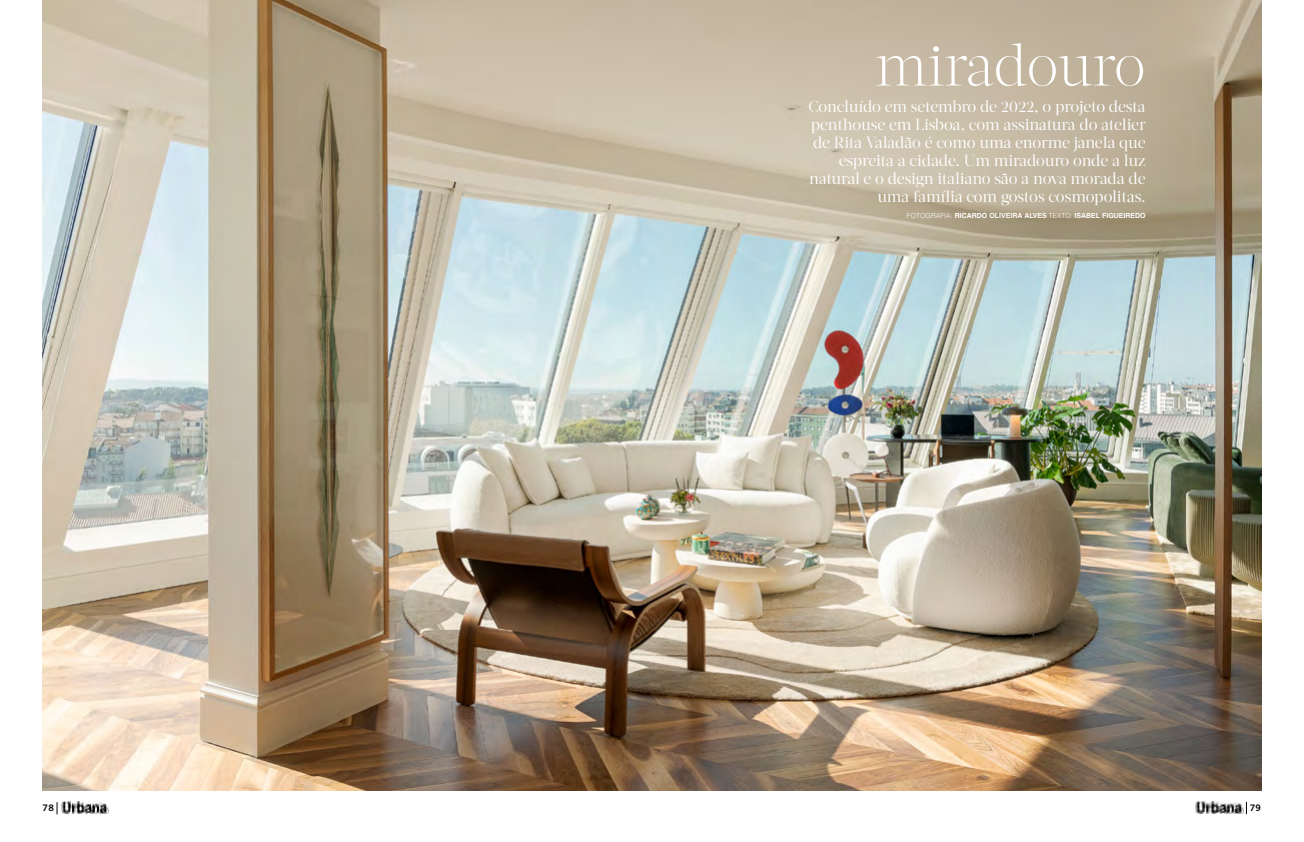
<style>
.page{position:relative;width:1304px;height:842px;background:#fff}
.page>*{position:absolute;margin:0;border:0;box-sizing:border-box;transform-origin:0 0}
.t1{font:300 58px "Acta Display";letter-spacing:-.015em;color:#fff}
.t2{font:16px/18px "Acta Display";letter-spacing:-.015em;color:#fff;text-align:right}
.t3{font:9px "Trade Gothic Bold Two";color:#000}
.t4{font:700 7px "Helvetica";color:#fff}
.s1{font-weight:300}
</style>
<div class="page">
<img style="left:61px;top:801px;width:48px;height:12px">
<img style="left:1196px;top:801px;width:47px;height:12px">
<svg style="left:1246px;top:802px;width:1px;height:12px"></svg>
<svg style="left:57px;top:802px;width:1px;height:12px"></svg>
<img style="left:43px;top:0;width:1218px;height:791px">
<h1 class="t1" style="left:875px;top:32px;width:273px">miradouro</h1>
<p class="t2" style="left:809px;top:97px;width:339px">Concluído em setembro de 2022, o projeto desta penthouse em Lisboa, com assinatura do atelier de Rita Valadão é como uma enorme janela que espreita a cidade. Um miradouro onde a luz natural e o design italiano são a nova morada de uma família com gostos cosmopolitas.</p>
<p class="t4" style="left:907px;top:211px;width:240px"><span class="s1">FOTOGRAFIA:</span> RICARDO OLIVEIRA ALVES <span class="s1">TEXTO:</span> ISABEL FIGUEIREDO</p>
<p class="t3" style="left:43px;top:802px;width:13px">78</p>
<p class="t3" style="left:1250px;top:803px;width:13px">79</p>
</div>
